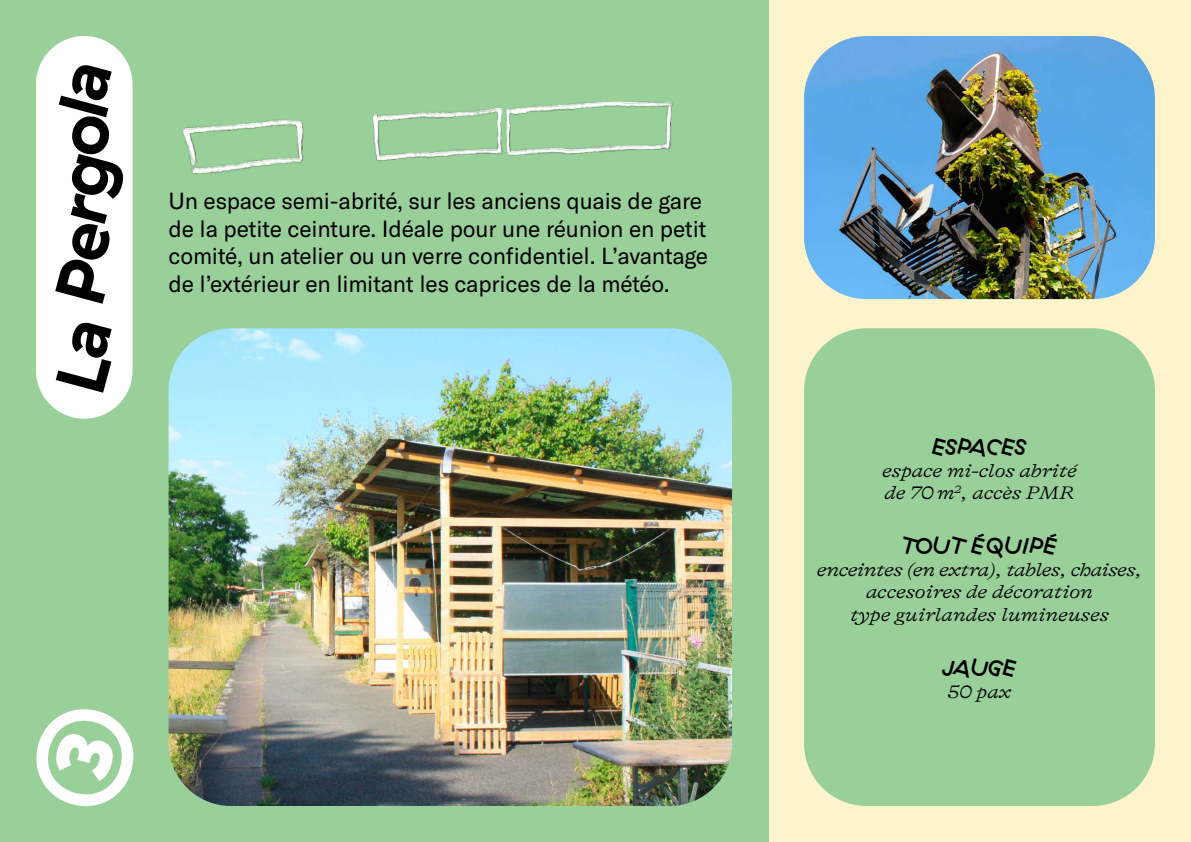
<style>
.page{position:relative;width:1191px;height:842px;background:#fff}
.page>*{position:absolute;margin:0;border:0;box-sizing:border-box;transform-origin:0 0}
.t1{font:133.4px "GT Haptik Bold Rotalic";color:#fff}
.t2{font:70px "GT Haptik Bold Rotalic";color:#000}
.t3{font:23px/27.6px "GT America";letter-spacing:-.01em;color:#000}
.t4{font:23px "GT Haptik Medium Rotalic";letter-spacing:-.005em;color:#000}
.t5{font:italic 300 expanded 18.4px/22.1px "GT Alpina";color:#000}
.t6{font:italic 300 expanded 18.3px "GT Alpina";color:#000}
</style>
<div class="page">
<div style="left:768px;top:0;width:423px;height:842px;background:#fef4cb"></div>
<div style="left:0;top:0;width:768px;height:842px;background:#99d09a"></div>
<img style="left:182px;top:102px;width:491px;height:73px">
<div style="left:804px;top:328px;width:351px;height:478px;background:#99d09a;border-radius:62px"></div>
<div style="left:36px;top:36px;width:97px;height:383px;background:#fff;border-radius:48px"></div>
<img style="left:169px;top:328px;width:563px;height:478px">
<img style="left:804px;top:36px;width:351px;height:263px">
<h2 class="t2" style="left:39px;top:392px;width:331px;rotate:-90deg">La Pergola</h2>
<p class="t3" style="left:169px;top:187px;width:541px">Un espace semi-abrité, sur les anciens quais de gare de la petite ceinture. Idéale pour une réunion en petit comité, un atelier ou un verre confidentiel. L’avantage de l’extérieur en limitant les caprices de la météo.</p>
<h1 class="t1" style="left:0;top:812px;width:111px;rotate:-90deg">③</h1>
<p class="t4" style="left:932px;top:432px;width:96px">ESPACES</p>
<p class="t5" style="left:882px;top:460px;width:196px">espace mi-clos abrité de 70 m<sup>2</sup>, accès PMR</p>
<p class="t4" style="left:901px;top:532px;width:157px">TOUT ÉQUIPÉ</p>
<p class="t5" style="left:817px;top:559px;width:327px;text-align:center">enceintes (en extra), tables, chaises, accesoires de décoration<br>type guirlandes lumineuses</p>
<p class="t4" style="left:943px;top:653px;width:75px">JAUGE</p>
<p class="t6" style="left:948px;top:681px;width:65px">50 pax</p>
</div>
